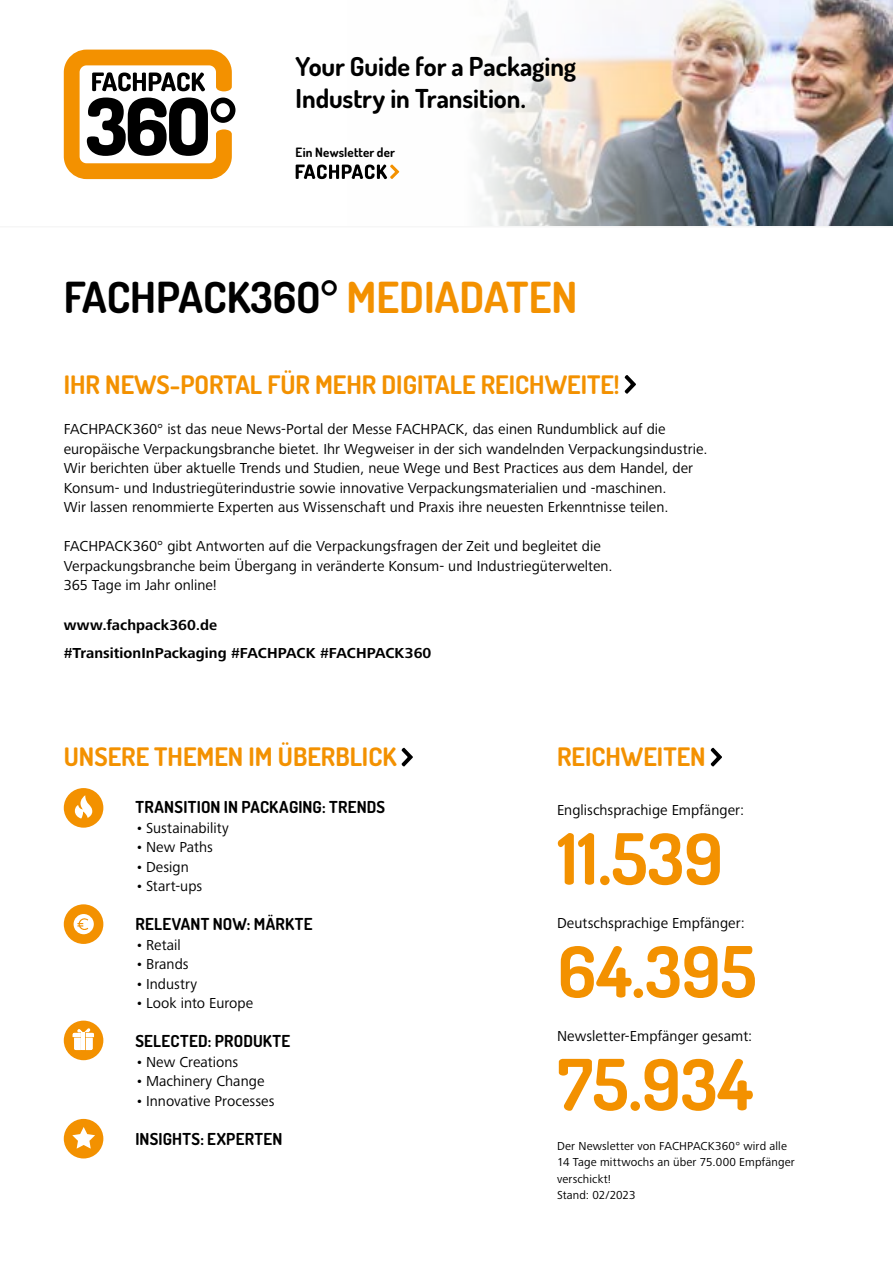
<style>
.page{position:relative;width:893px;height:1263px;background:#fff}
.page>*{position:absolute;margin:0;border:0;box-sizing:border-box;transform-origin:0 0}
.t1{font:700 70.5px "Dosis";color:#f39100}
.t2{font:700 42.9px "Dosis";color:#000}
.t3{font:700 26.1px/31.8px "Dosis";letter-spacing:-.005em;color:#000}
.t4{font:700 25.5px "Dosis";color:#f39100}
.t5{font:700 16.5px "Dosis";letter-spacing:.015em;color:#000}
.t6{font:15px/19.5px "Frutiger Next LTW1 G";letter-spacing:.005em;color:#000}
.t7{font:700 15px/28px "Frutiger Next LTW1 G";letter-spacing:.005em;color:#000}
.t8{font:700 12.9px "Dosis";letter-spacing:.015em;color:#000}
.t9{font:12px/16.5px "Frutiger Next LTW1 G";letter-spacing:.01em;color:#000}
.s1{color:#f39100}
</style>
<div class="page">
<img style="left:369px;top:0;width:524px;height:226px">
<svg style="left:64px;top:50px;width:171px;height:129px"></svg>
<div style="left:64px;top:788px;width:39px;height:40px;background:#f39100;border-radius:50%"></div>
<svg style="left:75px;top:795px;width:17px;height:23px"></svg>
<div style="left:64px;top:904px;width:39px;height:40px;background:#f39100;border-radius:50%"></div>
<svg style="left:74px;top:914px;width:20px;height:20px"></svg>
<div style="left:64px;top:1020px;width:39px;height:40px;background:#f39100;border-radius:50%"></div>
<svg style="left:73px;top:1028px;width:21px;height:22px"></svg>
<div style="left:64px;top:1119px;width:39px;height:39px;background:#f39100;border-radius:50%"></div>
<svg style="left:72px;top:1127px;width:23px;height:22px"></svg>
<hr style="left:0;top:226px;width:893px;height:1px;background:#f6f6f6">
<svg style="left:625px;top:375px;width:11px;height:19px"></svg>
<svg style="left:402px;top:748px;width:11px;height:18px"></svg>
<svg style="left:711px;top:748px;width:11px;height:18px"></svg>
<svg style="left:296px;top:164px;width:103px;height:15px"></svg>
<h3 class="t3" style="left:296px;top:50px;width:282px">Your Guide for a Packaging<br>Industry in Transition.</h3>
<p class="t8" style="left:296px;top:143px;width:101px">Ein Newsletter der</p>
<h2 class="t2" style="left:64px;top:268px;width:515px">FACHPACK36O° <span class="s1">MEDIADATEN</span></h2>
<h3 class="t4" style="left:64px;top:367px;width:557px">IHR NEWS-PORTAL FÜR MEHR DIGITALE REICHWEITE!</h3>
<p class="t6" style="left:64px;top:420px;width:645px">FACHPACK360° ist das neue News-Portal der Messe FACHPACK, das einen Rundumblick auf die europäische Verpackungsbranche bietet. Ihr Wegweiser in der sich wandelnden Verpackungsindustrie.<br>Wir berichten über aktuelle Trends und Studien, neue Wege und Best Practices aus dem Handel, der Konsum- und Industriegüterindustrie sowie innovative Verpackungsmaterialien und -maschinen.<br>Wir lassen renommierte Experten aus Wissenschaft und Praxis ihre neuesten Erkenntnisse teilen.</p>
<p class="t6" style="left:64px;top:537px;width:550px">FACHPACK360° gibt Antworten auf die Verpackungsfragen der Zeit und begleitet die<br>Verpackungsbranche beim Übergang in veränderte Konsum- und Industriegüterwelten.<br>365 Tage im Jahr online!</p>
<p class="t7" style="left:64px;top:612px;width:369px">www.fachpack360.de<br>#TransitionInPackaging #FACHPACK #FACHPACK360</p>
<h3 class="t4" style="left:64px;top:739px;width:334px">UNSERE THEMEN IM ÜBERBLICK</h3>
<h3 class="t4" style="left:557px;top:739px;width:150px">REICHWEITEN</h3>
<p class="t5" style="left:135px;top:795px;width:251px">TRANSITION IN PACKAGING: TRENDS</p>
<p class="t6" style="left:135px;top:818px;width:95px">• Sustainability</p>
<p class="t6" style="left:135px;top:838px;width:79px">• New Paths</p>
<p class="t6" style="left:135px;top:857px;width:55px">• Design</p>
<p class="t6" style="left:135px;top:877px;width:68px">• Start-ups</p>
<p class="t5" style="left:135px;top:912px;width:179px">RELEVANT NOW: MÄRKTE</p>
<p class="t6" style="left:135px;top:935px;width:47px">• Retail</p>
<p class="t6" style="left:135px;top:955px;width:55px">• Brands</p>
<p class="t6" style="left:135px;top:974px;width:63px">• Industry</p>
<p class="t6" style="left:135px;top:994px;width:119px">• Look into Europe</p>
<p class="t5" style="left:135px;top:1029px;width:156px">SELECTED: PRODUKTE</p>
<p class="t6" style="left:135px;top:1052px;width:104px">• New Creations</p>
<p class="t6" style="left:135px;top:1072px;width:131px">• Machinery Change</p>
<p class="t6" style="left:135px;top:1091px;width:141px">• Innovative Processes</p>
<p class="t5" style="left:135px;top:1127px;width:149px">INSIGHTS: EXPERTEN</p>
<p class="t6" style="left:557px;top:801px;width:189px">Englischsprachige Empfänger:</p>
<h1 class="t1" style="left:558px;top:810px;width:167px">11.539</h1>
<p class="t6" style="left:557px;top:914px;width:189px">Deutschsprachige Empfänger:</p>
<h1 class="t1" style="left:558px;top:923px;width:200px">64.395</h1>
<p class="t6" style="left:557px;top:1027px;width:197px">Newsletter-Empfänger gesamt:</p>
<h1 class="t1" style="left:558px;top:1036px;width:197px">75.934</h1>
<p class="t9" style="left:557px;top:1138px;width:239px">Der Newsletter von FACHPACK360° wird alle<br>14 Tage mittwochs an über 75.000 Empfänger verschickt!<br>Stand: 02/2023</p>
</div>
